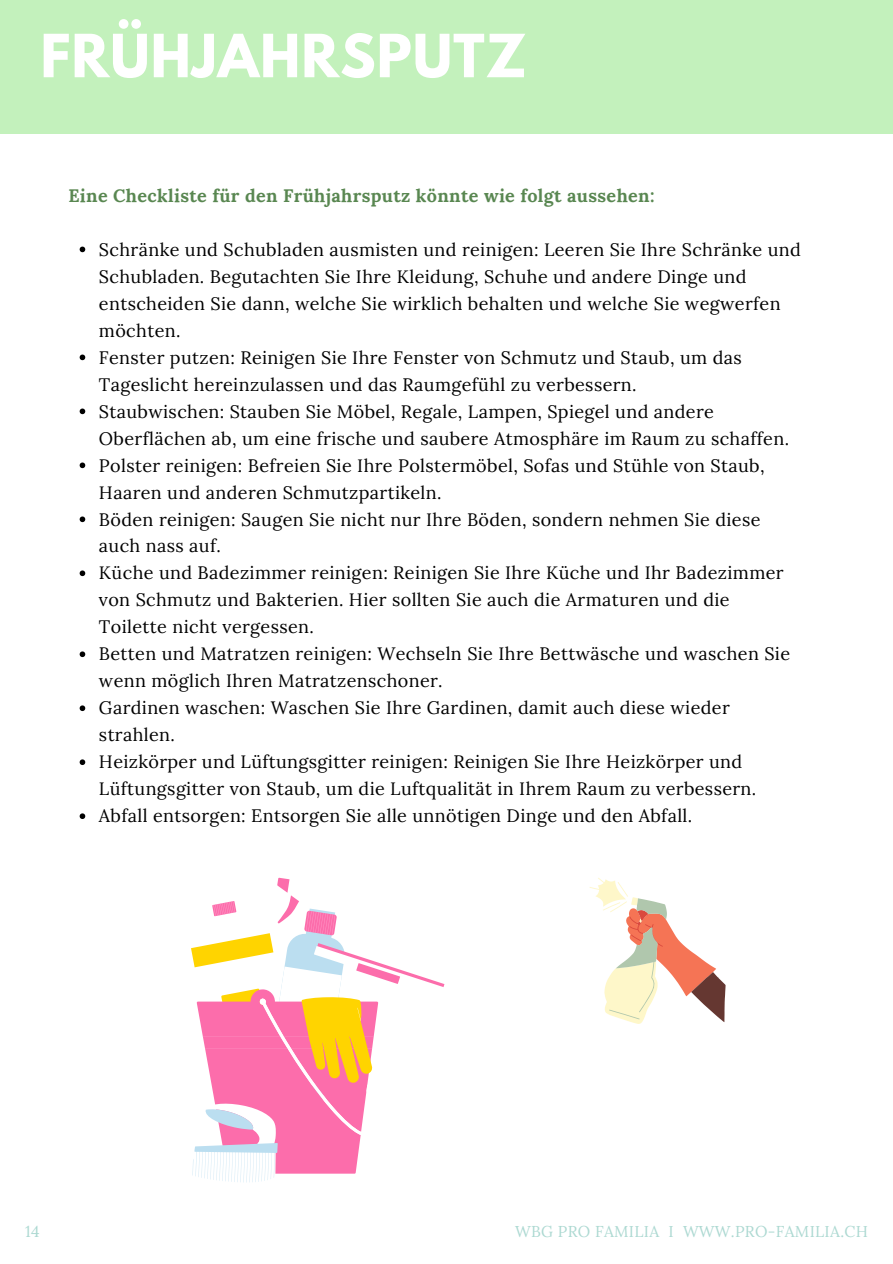
<style>
.page{position:relative;width:893px;height:1264px;background:#fff}
.page>*{position:absolute;margin:0;border:0;box-sizing:border-box;transform-origin:0 0}
.t1{font:700 52.8px "League Spartan";letter-spacing:.02em;color:#fff}
.t2{font:18px/27px "Lora";letter-spacing:.02em;color:#000}
.t3{font:700 18px "Lora";letter-spacing:.02em;color:#598751}
.t4{font:15.75px "Lora";letter-spacing:.02em;color:#add9d2}
</style>
<div class="page">
<svg style="left:80px;top:246px;width:5px;height:6px"></svg>
<svg style="left:80px;top:354px;width:5px;height:6px"></svg>
<svg style="left:80px;top:408px;width:5px;height:6px"></svg>
<svg style="left:80px;top:462px;width:5px;height:6px"></svg>
<svg style="left:80px;top:516px;width:5px;height:6px"></svg>
<svg style="left:80px;top:570px;width:5px;height:6px"></svg>
<svg style="left:80px;top:651px;width:5px;height:6px"></svg>
<svg style="left:80px;top:705px;width:5px;height:6px"></svg>
<svg style="left:80px;top:759px;width:5px;height:6px"></svg>
<svg style="left:80px;top:813px;width:5px;height:6px"></svg>
<div style="left:0;top:0;width:892px;height:134px;background:#c3f1bc"></div>
<svg style="left:589px;top:878px;width:136px;height:145px"></svg>
<svg style="left:191px;top:877px;width:253px;height:305px"></svg>
<h1 class="t1" style="left:40px;top:30px;width:487px">FRÜHJAHRSPUTZ</h1>
<p class="t3" style="left:68px;top:183px;width:587px">Eine Checkliste für den Frühjahrsputz könnte wie folgt aussehen:</p>
<p class="t2" style="left:99px;top:235px;width:703px">Schränke und Schubladen ausmisten und reinigen: Leeren Sie Ihre Schränke und Schubladen. Begutachten Sie Ihre Kleidung, Schuhe und andere Dinge und entscheiden Sie dann, welche Sie wirklich behalten und welche Sie wegwerfen möchten.<br>Fenster putzen: Reinigen Sie Ihre Fenster von Schmutz und Staub, um das Tageslicht hereinzulassen und das Raumgefühl zu verbessern.<br>Staubwischen: Stauben Sie Möbel, Regale, Lampen, Spiegel und andere Oberflächen ab, um eine frische und saubere Atmosphäre im Raum zu schaffen.<br>Polster reinigen: Befreien Sie Ihre Polstermöbel, Sofas und Stühle von Staub, Haaren und anderen Schmutzpartikeln.<br>Böden reinigen: Saugen Sie nicht nur Ihre Böden, sondern nehmen Sie diese auch nass auf.<br>Küche und Badezimmer reinigen: Reinigen Sie Ihre Küche und Ihr Badezimmer von Schmutz und Bakterien. Hier sollten Sie auch die Armaturen und die Toilette nicht vergessen.<br>Betten und Matratzen reinigen: Wechseln Sie Ihre Bettwäsche und waschen Sie wenn möglich Ihren Matratzenschoner.<br>Gardinen waschen: Waschen Sie Ihre Gardinen, damit auch diese wieder strahlen.<br>Heizkörper und Lüftungsgitter reinigen: Reinigen Sie Ihre Heizkörper und Lüftungsgitter von Staub, um die Luftqualität in Ihrem Raum zu verbessern.<br>Abfall entsorgen: Entsorgen Sie alle unnötigen Dinge und den Abfall.</p>
<p class="t4" style="left:25px;top:1220px;width:16px">14</p>
<p class="t4" style="left:515px;top:1220px;width:354px">WBG PRO FAMILIA I WWW.PRO-FAMILIA.CH</p>
</div>
